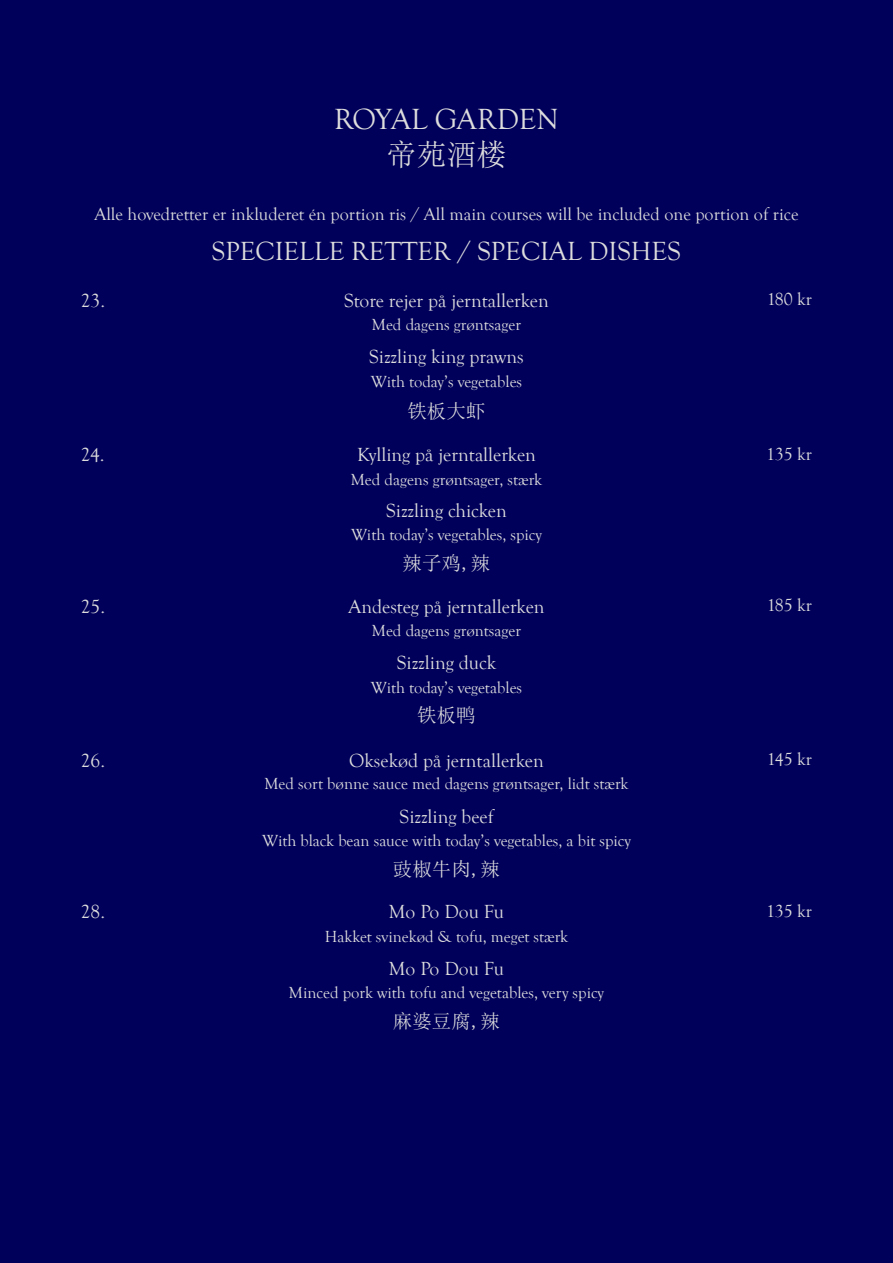
<style>
.page{position:relative;width:893px;height:1263px;background:#00005b}
.page>*{position:absolute;margin:0;border:0;box-sizing:border-box;transform-origin:0 0}
.t1{font:30px "Goudy Old Style T";color:#ddd}
.t2{font:30px "Sim Sun";color:#ddd}
.t3{font:27px "Goudy Old Style T";color:#ddd}
.t4{font:19.5px "Goudy Old Style T";color:#ddd}
.t5{font:19.5px "Sim Sun";color:#ddd}
.t6{font:18px "Goudy Old Style T";color:#ddd}
.t7{font:16.5px "Goudy Old Style T";color:#ddd}
</style>
<div class="page">
<p class="t1" style="left:334px;top:103px;width:226px">ROYAL GARDEN</p>
<p class="t2" style="left:386px;top:139px;width:121px">帝苑酒楼</p>
<p class="t6" style="left:94px;top:204px;width:706px">Alle hovedretter er inkluderet én portion ris / All main courses will be included one portion of rice</p>
<p class="t3" style="left:212px;top:237px;width:470px">SPECIELLE RETTER / SPECIAL DISHES</p>
<p class="t4" style="left:81px;top:290px;width:26px">23.</p>
<p class="t6" style="left:767px;top:289px;width:47px">180 kr</p>
<p class="t7" style="left:372px;top:316px;width:151px">Med dagens grøntsager</p>
<p class="t4" style="left:369px;top:346px;width:156px">Sizzling king prawns</p>
<p class="t7" style="left:371px;top:372px;width:153px">With today’s vegetables</p>
<p class="t5" style="left:407px;top:401px;width:79px">铁板大虾</p>
<p class="t4" style="left:357px;top:444px;width:180px">Kylling på jerntallerken</p>
<p class="t7" style="left:351px;top:470px;width:193px">Med dagens grøntsager, stærk</p>
<p class="t4" style="left:344px;top:290px;width:206px">Store rejer på jerntallerken</p>
<p class="t6" style="left:766px;top:444px;width:47px">135 kr</p>
<p class="t4" style="left:81px;top:444px;width:25px">24.</p>
<p class="t4" style="left:81px;top:595px;width:26px">25.</p>
<p class="t4" style="left:386px;top:500px;width:122px">Sizzling chicken</p>
<p class="t7" style="left:351px;top:526px;width:192px">With today’s vegetables, spicy</p>
<p class="t5" style="left:403px;top:553px;width:89px">辣子鸡,辣</p>
<p class="t4" style="left:348px;top:595px;width:198px">Andesteg på jerntallerken</p>
<p class="t7" style="left:372px;top:622px;width:151px">Med dagens grøntsager</p>
<p class="t6" style="left:767px;top:595px;width:47px">185 kr</p>
<p class="t4" style="left:81px;top:750px;width:26px">26.</p>
<p class="t4" style="left:81px;top:901px;width:26px">28.</p>
<p class="t4" style="left:397px;top:652px;width:101px">Sizzling duck</p>
<p class="t7" style="left:371px;top:678px;width:153px">With today’s vegetables</p>
<p class="t5" style="left:417px;top:706px;width:60px">铁板鸭</p>
<p class="t4" style="left:349px;top:750px;width:196px">Oksekød på jerntallerken</p>
<p class="t7" style="left:264px;top:775px;width:366px">Med sort bønne sauce med dagens grøntsager, lidt stærk</p>
<p class="t4" style="left:400px;top:805px;width:95px">Sizzling beef</p>
<p class="t7" style="left:262px;top:832px;width:370px">With black bean sauce with today’s vegetables, a bit spicy</p>
<p class="t5" style="left:393px;top:859px;width:109px">豉椒牛肉,辣</p>
<p class="t4" style="left:389px;top:901px;width:117px">Mo Po Dou Fu</p>
<p class="t7" style="left:325px;top:927px;width:245px">Hakket svinekød &amp; tofu, meget stærk</p>
<p class="t4" style="left:389px;top:958px;width:117px">Mo Po Dou Fu</p>
<p class="t7" style="left:289px;top:984px;width:317px">Minced pork with tofu and vegetables, very spicy</p>
<p class="t5" style="left:393px;top:1011px;width:109px">麻婆豆腐,辣</p>
<p class="t6" style="left:767px;top:750px;width:47px">145 kr</p>
<p class="t6" style="left:766px;top:901px;width:47px">135 kr</p>
</div>
